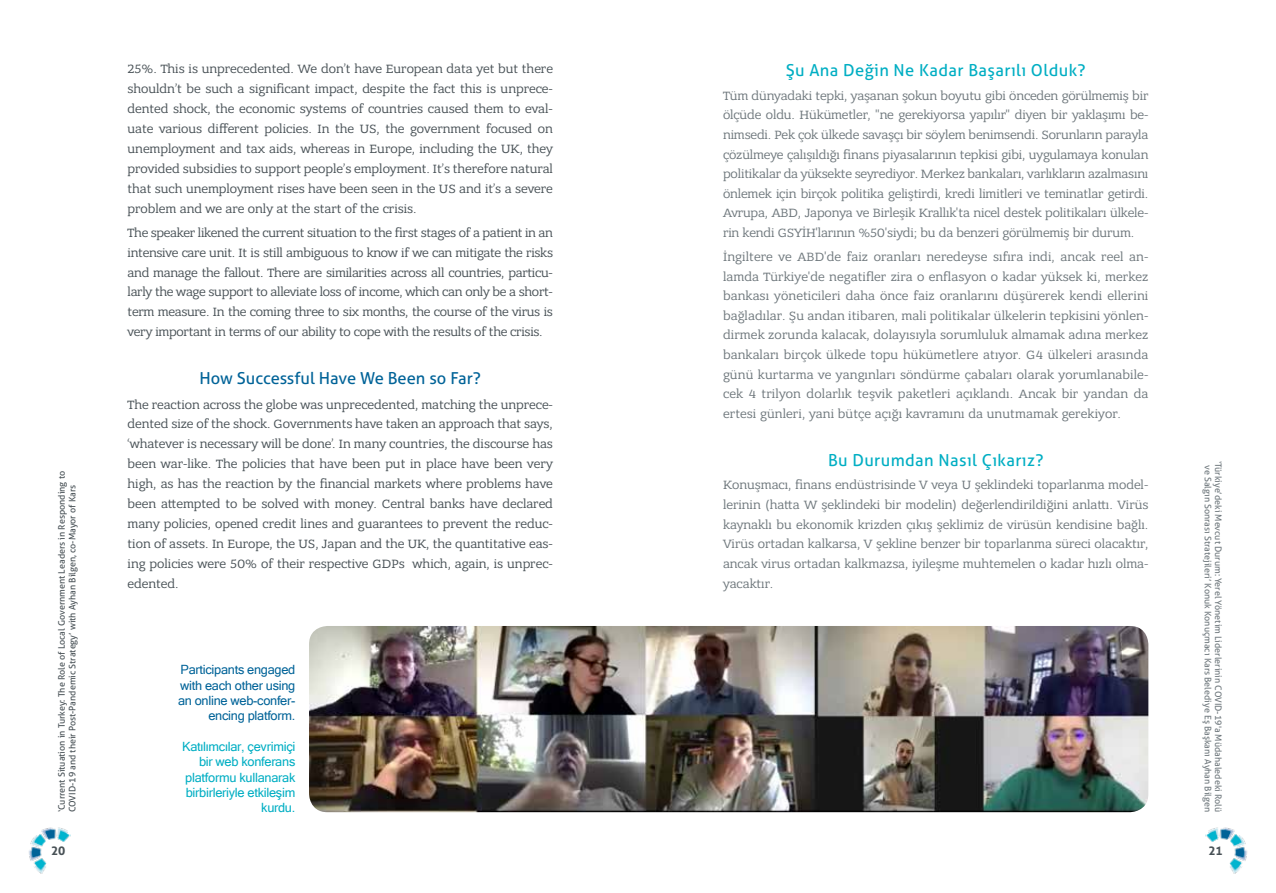
<style>
.page{position:relative;width:1276px;height:893px;background:#fff}
.page>*{position:absolute;margin:0;border:0;box-sizing:border-box;transform-origin:0 0}
.t1{font:16.5px "Aller";letter-spacing:.025em;color:#00aec3}
.t2{font:16.5px "Aller";color:#006398}
.t3{font:12.75px/19.6px "Bandera Pro";color:#6e777c;text-align:justify}
.t4{font:12.75px/20px "Bandera Pro";color:#485156;text-align:justify}
.t5{font:12.75px/15.3px "Microsoft Sans Serif";letter-spacing:-.02em;color:#00aec3;text-align:right}
.t6{font:12.75px/15.3px "Microsoft Sans Serif";letter-spacing:-.02em;color:#006398;text-align:right}
.t7{font:700 12px "Aller";color:#485156}
.t8{font:9px/10.5px "Aller";color:#6e777c;text-align:center}
.t9{font:9px/10.5px "Aller";color:#485156}
</style>
<div class="page">
<img style="left:29px;top:827px;width:42px;height:47px">
<img style="left:1205px;top:827px;width:42px;height:47px">
<img style="left:309px;top:626px;width:839px;height:186px">
<p class="t9" style="left:56px;top:812px;width:343px;rotate:-90deg">‘Current Situation in Turkey: The Role of Local Government Leaders in Responding to<br>COVID-19 and their Post-Pandemic Strategy’ with Ayhan Bilgen, co-Mayor of Kars</p>
<p class="t4" style="left:128px;top:59px;width:427px">25%. This is unprecedented. We don’t have European data yet but there shouldn’t be such a significant impact, despite the fact this is unprece&shy;dented shock, the economic systems of countries caused them to eval&shy;uate various different policies. In the US, the government focused on unemployment and tax aids, whereas in Europe, including the UK, they provided subsidies to support people’s employment. It’s therefore natural that such unemployment rises have been seen in the US and it’s a severe problem and we are only at the start of the crisis.</p>
<p class="t4" style="left:128px;top:223px;width:427px">The speaker likened the current situation to the first stages of a patient in an intensive care unit. It is still ambiguous to know if we can mitigate the risks and manage the fallout. There are similarities across all countries, particu&shy;larly the wage support to alleviate loss of income, which can only be a short&shy;term measure. In the coming three to six months, the course of the virus is very important in terms of our ability to cope with the results of the crisis.</p>
<p class="t2" style="left:200px;top:368px;width:283px">How Successful Have We Been so Far?</p>
<p class="t4" style="left:128px;top:394px;width:427px">The reaction across the globe was unprecedented, matching the unprece&shy;dented size of the shock. Governments have taken an approach that says, ‘whatever is necessary will be done’. In many countries, the discourse has been war-like. The policies that have been put in place have been very high, as has the reaction by the financial markets where problems have been attempted to be solved with money. Central banks have declared many policies, opened credit lines and guarantees to prevent the reduc&shy;tion of assets. In Europe, the US, Japan and the UK, the quantitative eas&shy;ing policies were 50% of their respective GDPs which, again, is unprec&shy;edented.</p>
<p class="t6" style="left:178px;top:662px;width:119px">Participants engaged with each other using an online web-confer&shy;encing platform.</p>
<p class="t5" style="left:182px;top:739px;width:115px">Katılımcılar, çevrimiçi bir web konferans platformu kullanarak birbirleriyle etkileşim kurdu.</p>
<p class="t1" style="left:786px;top:60px;width:301px">Şu Ana Değin Ne Kadar Başarılı Olduk?</p>
<p class="t3" style="left:723px;top:86px;width:427px">Tüm dünyadaki tepki, yaşanan şokun boyutu gibi önceden görülmemiş bir ölçüde oldu. Hükümetler, "ne gerekiyorsa yapılır" diyen bir yaklaşımı be&shy;nimsedi. Pek çok ülkede savaşçı bir söylem benimsendi. Sorunların parayla çözülmeye çalışıldığı finans piyasalarının tepkisi gibi, uygulamaya konulan politikalar da yüksekte seyrediyor. Merkez bankaları, varlıkların azalmasını önlemek için birçok politika geliştirdi, kredi limitleri ve teminatlar getirdi.<br>Avrupa, ABD, Japonya ve Birleşik Krallık'ta nicel destek politikaları ülkele&shy;rin kendi GSYİH'larının %50'siydi; bu da benzeri görülmemiş bir durum.</p>
<p class="t3" style="left:723px;top:247px;width:427px">İngiltere ve ABD'de faiz oranları neredeyse sıfıra indi, ancak reel an&shy;lamda Türkiye'de negatifler zira o enflasyon o kadar yüksek ki, merkez bankası yöneticileri daha önce faiz oranlarını düşürerek kendi ellerini bağladılar. Şu andan itibaren, mali politikalar ülkelerin tepkisini yönlen&shy;dirmek zorunda kalacak, dolayısıyla sorumluluk almamak adına merkez bankaları birçok ülkede topu hükümetlere atıyor. G4 ülkeleri arasında günü kurtarma ve yangınları söndürme çabaları olarak yorumlanabile&shy;cek 4 trilyon dolarlık teşvik paketleri açıklandı. Ancak bir yandan da ertesi günleri, yani bütçe açığı kavramını da unutmamak gerekiyor.</p>
<p class="t1" style="left:828px;top:450px;width:217px">Bu Durumdan Nasıl Çıkarız?</p>
<p class="t3" style="left:723px;top:475px;width:427px">Konuşmacı, finans endüstrisinde V veya U şeklindeki toparlanma model&shy;lerinin (hatta W şeklindeki bir modelin) değerlendirildiğini anlattı. Virüs kaynaklı bu ekonomik krizden çıkış şeklimiz de virüsün kendisine bağlı.<br>Virüs ortadan kalkarsa, V şekline benzer bir toparlanma süreci olacaktır, ancak virus ortadan kalkmazsa, iyileşme muhtemelen o kadar hızlı olma&shy;yacaktır.</p>
<p class="t8" style="left:1223px;top:461px;width:353px;rotate:90deg">‘Türkiye’deki Mevcut Durum: Yerel Yönetim Liderlerinin COVID-19'a Müdahaledeki Rolü ve Salgın Sonrası Stratejileri’ Konuk Konuçmacı Kars Belediye Eş Başkanı Ayhan Bilgen</p>
<p class="t7" style="left:51px;top:843px;width:16px">20</p>
<p class="t7" style="left:1208px;top:843px;width:16px">21</p>
</div>
